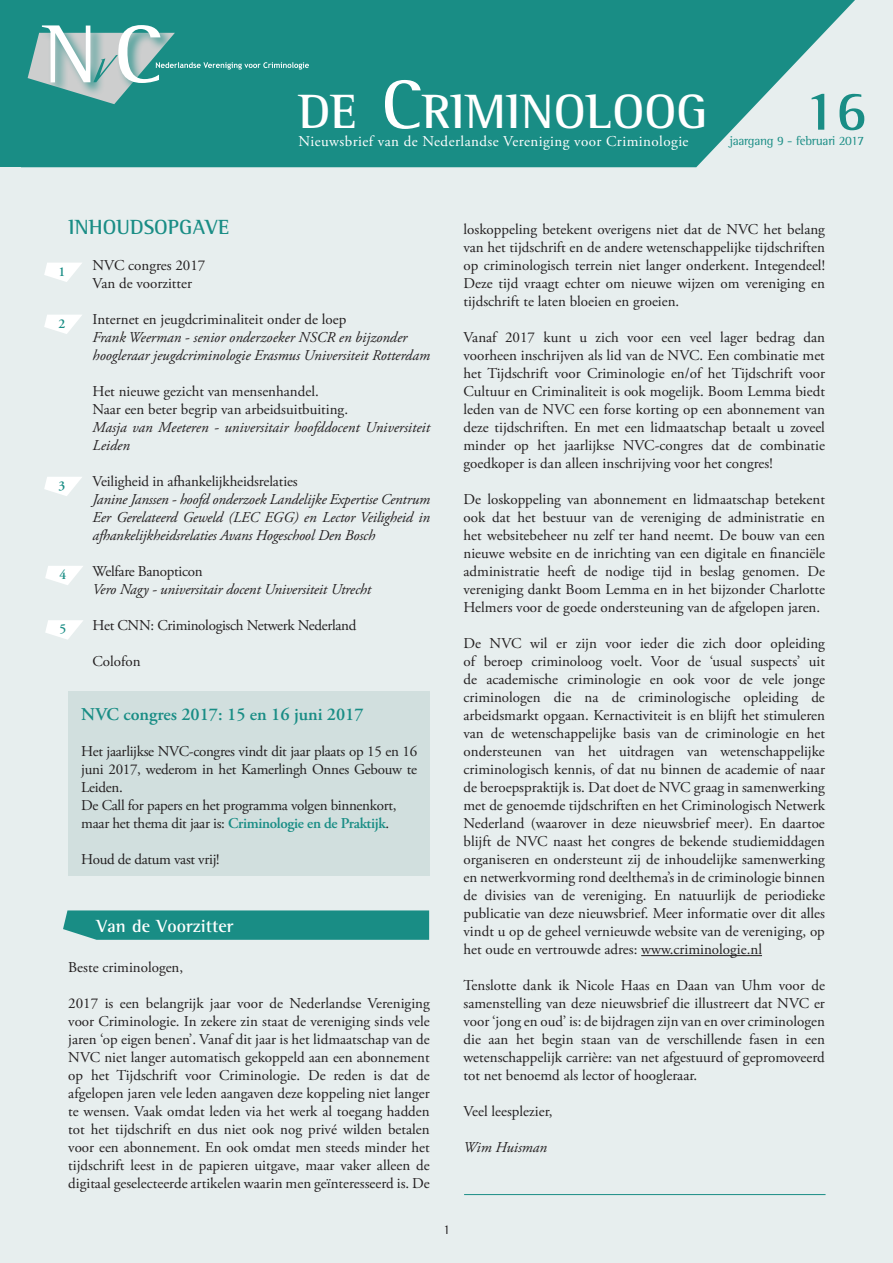
<style>
.page{position:relative;width:893px;height:1263px;background:#e7eeee}
.page>*{position:absolute;margin:0;border:0;box-sizing:border-box;transform-origin:0 0}
.t1{font:700 57px "Rotis Semi Serif";color:#198d85}
.Normaal{font:700 49.35px "Rotis Semi Serif";color:#fff}
.Normaal-2{font:700 21px "Rotis Semi Serif";color:#198d85}
.t2{font:600 18px "Adobe Garamond Pro";color:#198d85}
.t3{font:700 18px "Rotis Semi Serif";color:#fff}
.t4{font:15px/18px "Adobe Garamond Pro";color:#231f20;text-align:justify}
.t5{font:italic 15px/18px "Adobe Garamond Pro";color:#231f20}
.t6{font:15px "Adobe Garamond Pro";letter-spacing:-.02em;color:#231f20}
.t7{font:15px "Adobe Garamond Pro";letter-spacing:.03em;color:#fff}
.t8{font:600 15px "Adobe Garamond Pro";letter-spacing:-.02em;color:#198d85}
.t9{font:600 13.5px "Adobe Garamond Pro";color:#198d85}
.t10{font:13.5px "Rotis Semi Serif";color:#231f20}
.t11{font:13.05px "Rotis Semi Serif";letter-spacing:-.02em;color:#198d85}
.s1{font-size:70.5px}
.s2{font-weight:400;color:#231f20}
</style>
<div class="page">
<svg style="left:0;top:0;width:855px;height:167px;background:#309790"></svg>
<div style="left:26px;top:31px;width:162px;height:87px;background:#198d85"></div>
<div style="left:41px;top:23px;width:63px;height:73px;background:#198d85"></div>
<svg style="left:63px;top:910px;width:366px;height:30px;background:#219189"></svg>
<svg style="left:44px;top:263px;width:38px;height:19px"></svg>
<svg style="left:44px;top:477px;width:38px;height:19px"></svg>
<svg style="left:45px;top:566px;width:38px;height:19px"></svg>
<div style="left:116px;top:23px;width:58px;height:74px;background:#198d85"></div>
<svg style="left:28px;top:25px;width:281px;height:79px"></svg>
<svg style="left:44px;top:315px;width:38px;height:19px"></svg>
<div style="left:69px;top:692px;width:361px;height:184px;background:#d1dfde"></div>
<hr style="left:641px;top:955px;width:121px;height:1px;background:#231f20">
<hr style="left:464px;top:1194px;width:361px;height:1px;background:#198d85">
<svg style="left:45px;top:620px;width:38px;height:20px"></svg>
<p class="Normaal" style="left:299px;top:82px;width:411px">DE <span class="s1">C</span>RIMINOLOOG</p>
<p class="t7" style="left:299px;top:132px;width:391px">Nieuwsbrief van de Nederlandse Vereniging voor Criminologie</p>
<p class="t1" style="left:804px;top:76px;width:65px">16</p>
<p class="t11" style="left:730px;top:133px;width:136px">jaargang 9 - februari 2017</p>
<p class="Normaal-2" style="left:69px;top:214px;width:162px">INHOUDSOPGAVE</p>
<p class="t4" style="left:93px;top:257px;width:114px">NVC congres 2017</p>
<p class="t4" style="left:93px;top:275px;width:101px">Van de voorzitter</p>
<p class="t4" style="left:93px;top:311px;width:255px">Internet en jeugdcriminaliteit onder de loep</p>
<p class="t5" style="left:93px;top:329px;width:339px">Frank Weerman - senior onderzoeker NSCR en bijzonder hoogleraar jeugdcriminologie Erasmus Universiteit Rotterdam</p>
<p class="t4" style="left:93px;top:383px;width:228px">Het nieuwe gezicht van mensenhandel.</p>
<p class="t4" style="left:93px;top:401px;width:257px">Naar een beter begrip van arbeidsuitbuiting.</p>
<p class="t5" style="left:93px;top:419px;width:339px">Masja van Meeteren - universitair hoofddocent Universiteit<br>Leiden</p>
<p class="t4" style="left:93px;top:473px;width:207px">Veiligheid in afhankelijkheidsrelaties</p>
<p class="t5" style="left:93px;top:491px;width:339px;text-align:justify">Janine Janssen - hoofd onderzoek Landelijke Expertise Centrum Eer Gerelateerd Geweld (LEC EGG) en Lector Veiligheid in afhankelijkheidsrelaties Avans Hogeschool Den Bosch</p>
<p class="t6" style="left:93px;top:562px;width:112px">Welfare Banopticon</p>
<p class="t5" style="left:93px;top:581px;width:280px">Vero Nagy - universitair docent Universiteit Utrecht</p>
<p class="t6" style="left:93px;top:616px;width:265px">Het CNN: Criminologisch Netwerk Nederland</p>
<p class="t4" style="left:93px;top:653px;width:50px">Colofon</p>
<p class="t9" style="left:58px;top:263px;width:8px">1</p>
<p class="t9" style="left:58px;top:316px;width:8px">2</p>
<p class="t9" style="left:58px;top:478px;width:8px">3</p>
<p class="t9" style="left:59px;top:567px;width:8px">4</p>
<p class="t9" style="left:59px;top:621px;width:8px">5</p>
<p class="t2" style="left:81px;top:704px;width:284px">NVC congres 2017: 15 en 16 juni 2017</p>
<p class="t4" style="left:81px;top:743px;width:337px">Het jaarlijkse NVC-congres vindt dit jaar plaats op 15 en 16 juni 2017, wederom in het Kamerlingh Onnes Gebouw te Leiden.</p>
<p class="t6" style="left:81px;top:796px;width:317px">De Call for papers en het programma volgen binnenkort,</p>
<p class="t8" style="left:81px;top:815px;width:309px"><span class="s2">maar het thema dit jaar is:</span> Criminologie en de Praktijk<span class="s2">.</span></p>
<p class="t6" style="left:81px;top:850px;width:140px">Houd de datum vast vrij!</p>
<p class="t3" style="left:97px;top:915px;width:138px">Van de Voorzitter</p>
<p class="t4" style="left:68px;top:959px;width:116px">Beste criminologen,</p>
<p class="t4" style="left:68px;top:995px;width:363px">2017 is een belangrijk jaar voor de Nederlandse Vereniging voor Criminologie. In zekere zin staat de vereniging sinds vele jaren ‘op eigen benen’. Vanaf dit jaar is het lidmaatschap van de NVC niet langer automatisch gekoppeld aan een abonnement op het Tijdschrift voor Criminologie. De reden is dat de afgelopen jaren vele leden aangaven deze koppeling niet langer te wensen. Vaak omdat leden via het werk al toegang hadden tot het tijdschrift en dus niet ook nog privé wilden betalen voor een abonnement. En ook omdat men steeds minder het tijdschrift leest in de papieren uitgave, maar vaker alleen de digitaal geselecteerde artikelen waarin men geïnteresseerd is. De</p>
<p class="t10" style="left:443px;top:1222px;width:9px">1</p>
<p class="t4" style="left:463px;top:221px;width:363px">loskoppeling betekent overigens niet dat de NVC het belang van het tijdschrift en de andere wetenschappelijke tijdschriften op criminologisch terrein niet langer onderkent. Integendeel!<br>Deze tijd vraagt echter om nieuwe wijzen om vereniging en tijdschrift te laten bloeien en groeien.</p>
<p class="t4" style="left:463px;top:329px;width:363px">Vanaf 2017 kunt u zich voor een veel lager bedrag dan voorheen inschrijven als lid van de NVC. Een combinatie met het Tijdschrift voor Criminologie en/of het Tijdschrift voor Cultuur en Criminaliteit is ook mogelijk. Boom Lemma biedt leden van de NVC een forse korting op een abonnement van deze tijdschriften. En met een lidmaatschap betaalt u zoveel minder op het jaarlijkse NVC-congres dat de combinatie goedkoper is dan alleen inschrijving voor het congres!</p>
<p class="t4" style="left:463px;top:491px;width:363px">De loskoppeling van abonnement en lidmaatschap betekent ook dat het bestuur van de vereniging de administratie en het websitebeheer nu zelf ter hand neemt. De bouw van een nieuwe website en de inrichting van een digitale en financiële administratie heeft de nodige tijd in beslag genomen. De vereniging dankt Boom Lemma en in het bijzonder Charlotte Helmers voor de goede ondersteuning van de afgelopen jaren.</p>
<p class="t4" style="left:463px;top:635px;width:363px">De NVC wil er zijn voor ieder die zich door opleiding of beroep criminoloog voelt. Voor de ‘usual suspects’ uit de academische criminologie en ook voor de vele jonge criminologen die na de criminologische opleiding de arbeidsmarkt opgaan. Kernactiviteit is en blijft het stimuleren van de wetenschappelijke basis van de criminologie en het ondersteunen van het uitdragen van wetenschappelijke criminologisch kennis, of dat nu binnen de academie of naar de beroepspraktijk is. Dat doet de NVC graag in samenwerking met de genoemde tijdschriften en het Criminologisch Netwerk Nederland (waarover in deze nieuwsbrief meer). En daartoe blijft de NVC naast het congres de bekende studiemiddagen organiseren en ondersteunt zij de inhoudelijke samenwerking en netwerkvorming rond deelthema’s in de criminologie binnen de divisies van de vereniging. En natuurlijk de periodieke publicatie van deze nieuwsbrief. Meer informatie over dit alles vindt u op de geheel vernieuwde website van de vereniging, op het oude en vertrouwde adres: www.criminologie.nl</p>
<p class="t4" style="left:463px;top:977px;width:363px">Tenslotte dank ik Nicole Haas en Daan van Uhm voor de samenstelling van deze nieuwsbrief die illustreert dat NVC er voor ‘jong en oud’ is: de bijdragen zijn van en over criminologen die aan het begin staan van de verschillende fasen in een wetenschappelijk carrière: van net afgestuurd of gepromoveerd tot net benoemd als lector of hoogleraar.</p>
<p class="t4" style="left:463px;top:1103px;width:90px">Veel leesplezier,</p>
<p class="t5" style="left:463px;top:1139px;width:85px">Wim Huisman</p>
</div>
